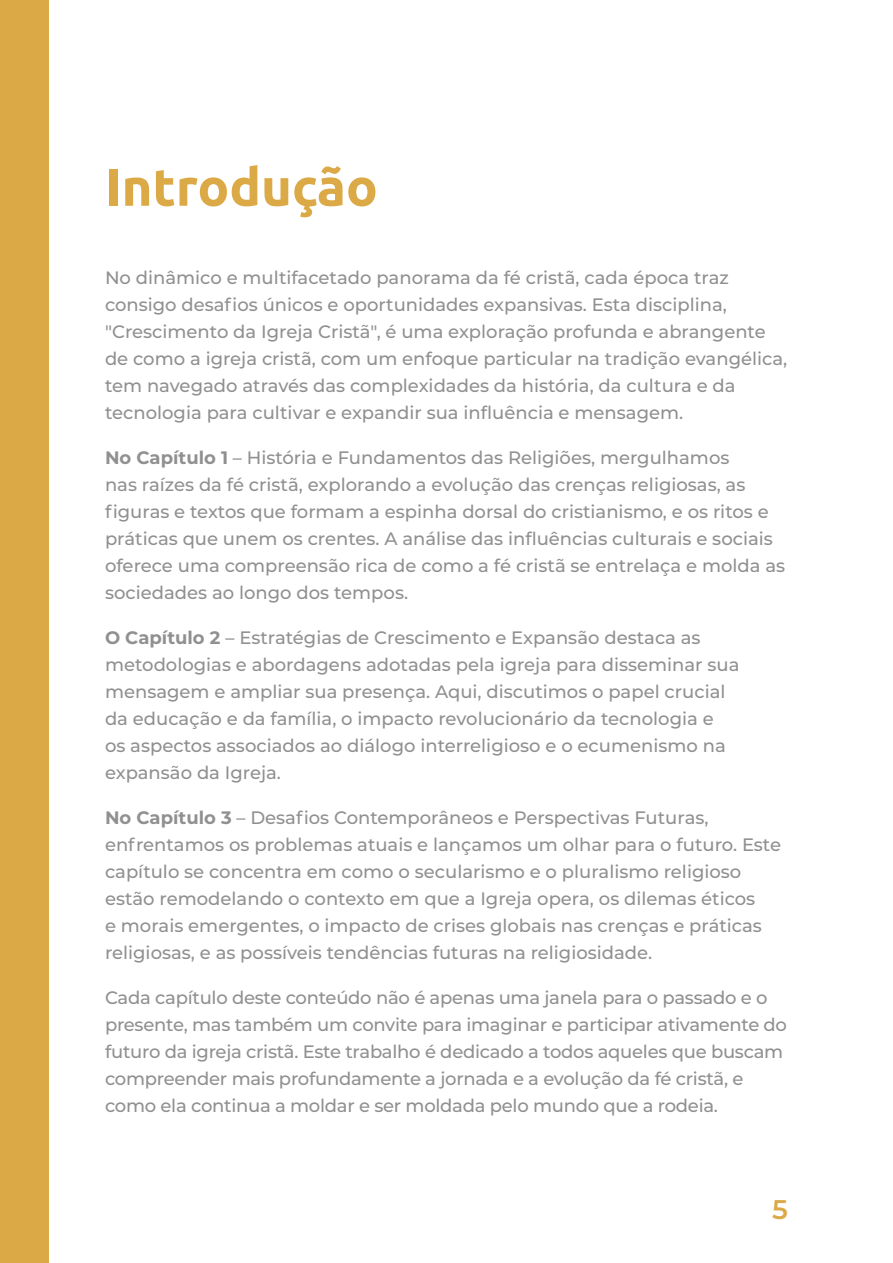
<style>
.page{position:relative;width:893px;height:1263px;background:#fff}
.page>*{position:absolute;margin:0;border:0;box-sizing:border-box;transform-origin:0 0}
.t1{font:700 52.5px "Ubuntu";color:#dbaa47}
.t2{font:600 27px "Montserrat";color:#dbaa47}
.t3{font:500 18px/27px "Montserrat";color:#919091}
.s1{font-weight:700}
</style>
<div class="page">
<div style="left:0;top:0;width:48px;height:1263px;background:#dbaa47"></div>
<h1 class="t1" style="left:105px;top:155px;width:274px">Introdução</h1>
<p class="t3" style="left:105px;top:263px;width:684px">No dinâmico e multifacetado panorama da fé cristã, cada época traz consigo desafios únicos e oportunidades expansivas. Esta disciplina, "Crescimento da Igreja Cristã", é uma exploração profunda e abrangente de como a igreja cristã, com um enfoque particular na tradição evangélica, tem navegado através das complexidades da história, da cultura e da tecnologia para cultivar e expandir sua influência e mensagem.</p>
<p class="t3" style="left:105px;top:443px;width:682px"><span class="s1">No Capítulo 1</span> – História e Fundamentos das Religiões, mergulhamos<br>nas raízes da fé cristã, explorando a evolução das crenças religiosas, as figuras e textos que formam a espinha dorsal do cristianismo, e os ritos e práticas que unem os crentes. A análise das influências culturais e sociais oferece uma compreensão rica de como a fé cristã se entrelaça e molda as sociedades ao longo dos tempos.</p>
<p class="t3" style="left:105px;top:623px;width:636px"><span class="s1">O Capítulo 2</span> – Estratégias de Crescimento e Expansão destaca as metodologias e abordagens adotadas pela igreja para disseminar sua mensagem e ampliar sua presença. Aqui, discutimos o papel crucial da educação e da família, o impacto revolucionário da tecnologia e<br>os aspectos associados ao diálogo interreligioso e o ecumenismo na expansão da Igreja.</p>
<p class="t3" style="left:105px;top:803px;width:678px"><span class="s1">No Capítulo 3</span> – Desafios Contemporâneos e Perspectivas Futuras, enfrentamos os problemas atuais e lançamos um olhar para o futuro. Este capítulo se concentra em como o secularismo e o pluralismo religioso estão remodelando o contexto em que a Igreja opera, os dilemas éticos<br>e morais emergentes, o impacto de crises globais nas crenças e práticas religiosas, e as possíveis tendências futuras na religiosidade.</p>
<p class="t3" style="left:105px;top:983px;width:684px">Cada capítulo deste conteúdo não é apenas uma janela para o passado e o presente, mas também um convite para imaginar e participar ativamente do futuro da igreja cristã. Este trabalho é dedicado a todos aqueles que buscam compreender mais profundamente a jornada e a evolução da fé cristã, e como ela continua a moldar e ser moldada pelo mundo que a rodeia.</p>
<h2 class="t2" style="left:772px;top:1190px;width:17px">5</h2>
</div>
